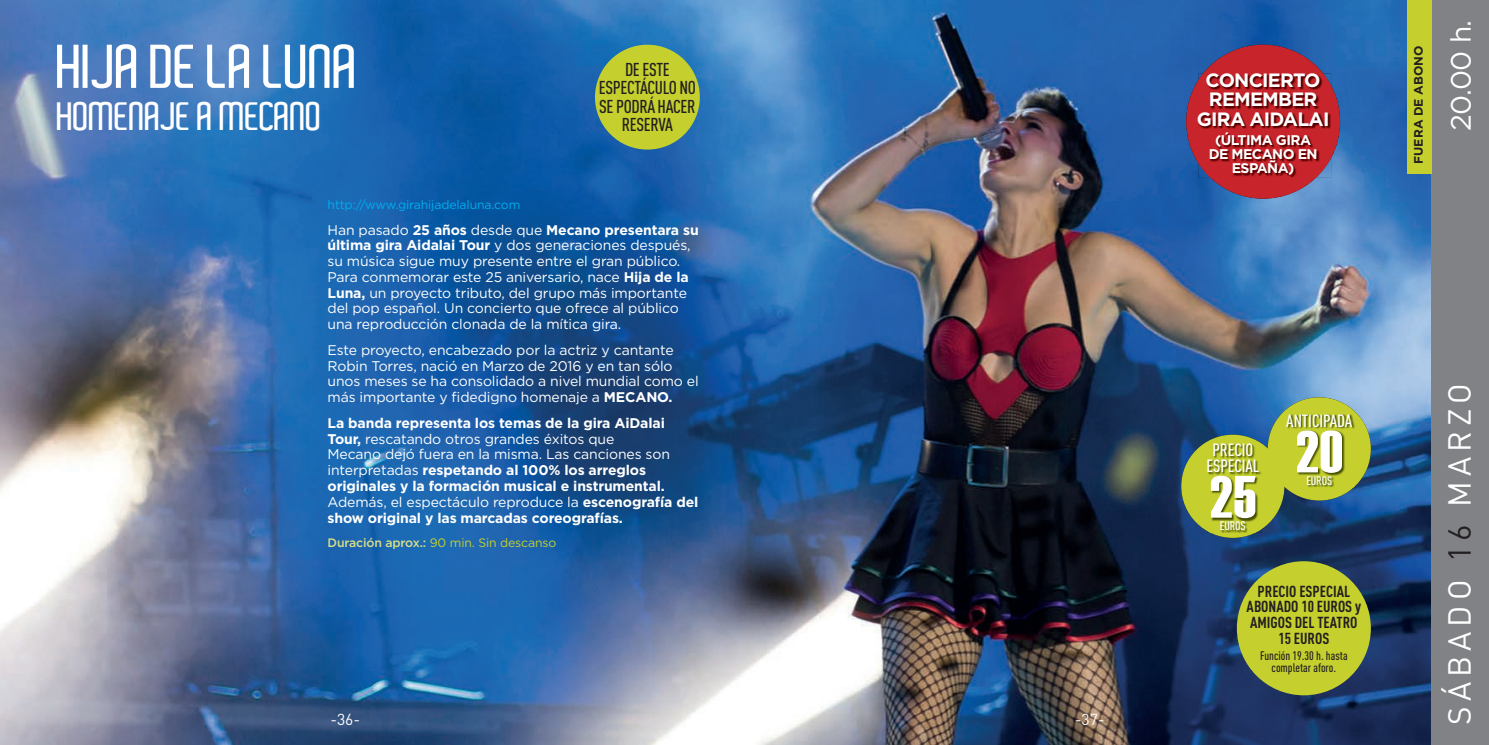
<style>
.page{position:relative;width:1489px;height:745px;background:#fff}
.page>*{position:absolute;margin:0;border:0;box-sizing:border-box;transform-origin:0 0}
.t1{font:600 59.5px "Aldo";letter-spacing:-.03em;color:#fff}
.t2{font:59.5px "Haettenschweiler";color:#fff}
.t3{font:600 38.5px "Aldo";letter-spacing:-.03em;color:#fff}
.t4{font:31.5px "DIN Pro";letter-spacing:.16em;color:#fff}
.t5{font:28px "Gotham";color:#fff}
.t6{font:700 19.25px/19.2px "Gotham";letter-spacing:-.04em;color:#fff;text-align:center}
.t7{font:500 condensed 18.38px/18.4px "DIN Pro";letter-spacing:-.02em;color:#231f20;text-align:center}
.t8{font:500 condensed 17.5px/15.8px "DIN Pro";letter-spacing:-.005em;color:#fff;text-align:center}
.t9{font:700 condensed 15.75px/15.8px "DIN Pro";color:#231f20;text-align:center}
.t10{font:15.75px "DIN Pro";color:#fff}
.t11{font:14px/15.8px "Gotham";letter-spacing:-.01em;color:#fff}
.t12{font:700 14px/15.8px "Gotham";letter-spacing:-.01em;color:#fff}
.t13{font:700 14px/14px "Gotham";letter-spacing:-.04em;color:#fff;text-align:center}
.t14{font:500 condensed 12.25px/12.2px "DIN Pro";color:#231f20;text-align:center}
.t15{font:12.25px "Gotham";letter-spacing:-.01em;color:#c5d02e}
.t16{font:12.25px "Gotham";letter-spacing:-.01em;color:#00aeef}
.t17{font:700 12.25px "Gotham";color:#231f20}
.t18{font:500 condensed 12.25px "DIN Pro";letter-spacing:-.01em;color:#fff}
.s1{font-weight:700}
.s2{font-weight:400}
.s3{font-weight:500;color:#dbdf85}
.s4{color:#231f20}
</style>
<div class="page">
<img style="left:0;top:0;width:1431px;height:744px">
<div style="left:1431px;top:0;width:57px;height:744px;background:#808285"></div>
<div style="left:1406px;top:0;width:25px;height:174px;background:#c5d02e"></div>
<div style="left:1181px;top:434px;width:103px;height:103px;background:#c5d02e;border-radius:50%"></div>
<img style="left:1207px;top:444px;width:54px;height:88px">
<div style="left:1267px;top:397px;width:103px;height:103px;background:#c5d02e;border-radius:50%"></div>
<img style="left:1287px;top:414px;width:67px;height:73px">
<div style="left:1236px;top:561px;width:134px;height:133px;background:#c5d02e;border-radius:50%"></div>
<div style="left:1186px;top:45px;width:153px;height:153px;background:#c8242b;border-radius:50%"></div>
<img style="left:1198px;top:74px;width:132px;height:104px">
<div style="left:595px;top:45px;width:104px;height:104px;background:#c5d02e;border-radius:50%"></div>
<h1 class="t1" style="left:57px;top:33px;width:304px">HIJA DE LA LUNA</h1>
<h2 class="t3" style="left:57px;top:95px;width:267px">HOMENAJE A MECANO</h2>
<h3 class="t7" style="left:599px;top:60px;width:98px">DE ESTE<br>ESPECTÁCULO NO<br>SE PODRÁ HACER<br>RESERVA</h3>
<p class="t16" style="left:327px;top:198px;width:194px">http://www.girahijadelaluna.com</p>
<p class="t11" style="left:327px;top:221px;width:372px">Han pasado <span class="s1">25 años</span> desde que <span class="s1">Mecano presentara su última gira Aidalai Tour</span> y dos generaciones después, su música sigue muy presente entre el gran público.<br>Para conmemorar este 25 aniversario, nace <span class="s1">Hija de la Luna,</span> un proyecto tributo, del grupo más importante del pop español. Un concierto que ofrece al público una reproducción clonada de la mítica gira.</p>
<p class="t11" style="left:327px;top:341px;width:372px">Este proyecto, encabezado por la actriz y cantante Robin Torres, nació en Marzo de 2016 y en tan sólo unos meses se ha consolidado a nivel mundial como el más importante y fidedigno homenaje a <span class="s1">MECANO.</span></p>
<p class="t12" style="left:327px;top:414px;width:372px">La banda representa los temas de la gira AiDalai Tour, <span class="s2">rescatando otros grandes éxitos que<br>Mecano dejó fuera en la misma. Las canciones son interpretadas</span> respetando al 100% los arreglos originales y la formación musical e instrumental.<br><span class="s2">Además, el espectáculo reproduce la</span> escenografía del show original y las marcadas coreografías.</p>
<p class="t15" style="left:327px;top:535px;width:230px"><span class="s3">Duración aprox.:</span> 90 min. Sin descanso</p>
<p class="t10" style="left:330px;top:708px;width:31px">-36-</p>
<p class="t10" style="left:1074px;top:708px;width:31px">-37-</p>
<h3 class="t6" style="left:1196px;top:70px;width:134px">CONCIERTO<br>REMEMBER<br>GIRA AIDALAI</h3>
<p class="t13" style="left:1208px;top:132px;width:110px">(ÚLTIMA GIRA<br>DE MECANO EN<br>ESPAÑA)</p>
<p class="t17" style="left:1411px;top:164px;width:120px;rotate:-90deg">FUERA DE ABONO</p>
<h3 class="t5" style="left:1445px;top:131px;width:113px;rotate:-90deg">20.00 h.</h3>
<p class="t8" style="left:1206px;top:442px;width:54px">PRECIO<br>ESPECIAL</p>
<h1 class="t2" style="left:1209px;top:462px;width:47px">25</h1>
<p class="t18" style="left:1219px;top:518px;width:27px">EUROS</p>
<p class="t8" style="left:1286px;top:412px;width:67px">ANTICIPADA</p>
<h1 class="t2" style="left:1295px;top:417px;width:48px">20</h1>
<p class="t18" style="left:1306px;top:473px;width:27px">EUROS</p>
<p class="t9" style="left:1246px;top:582px;width:116px">PRECIO ESPECIAL<br>ABONADO 10 EUROS y<br>AMIGOS DEL TEATRO<br>15 EUROS</p>
<p class="t14" style="left:1259px;top:648px;width:89px">Función 19.30 h. hasta completar aforo.</p>
<h3 class="t4" style="left:1437px;top:724px;width:343px;rotate:-90deg">SÁBADO <span class="s4">16</span> MARZO</h3>
</div>
